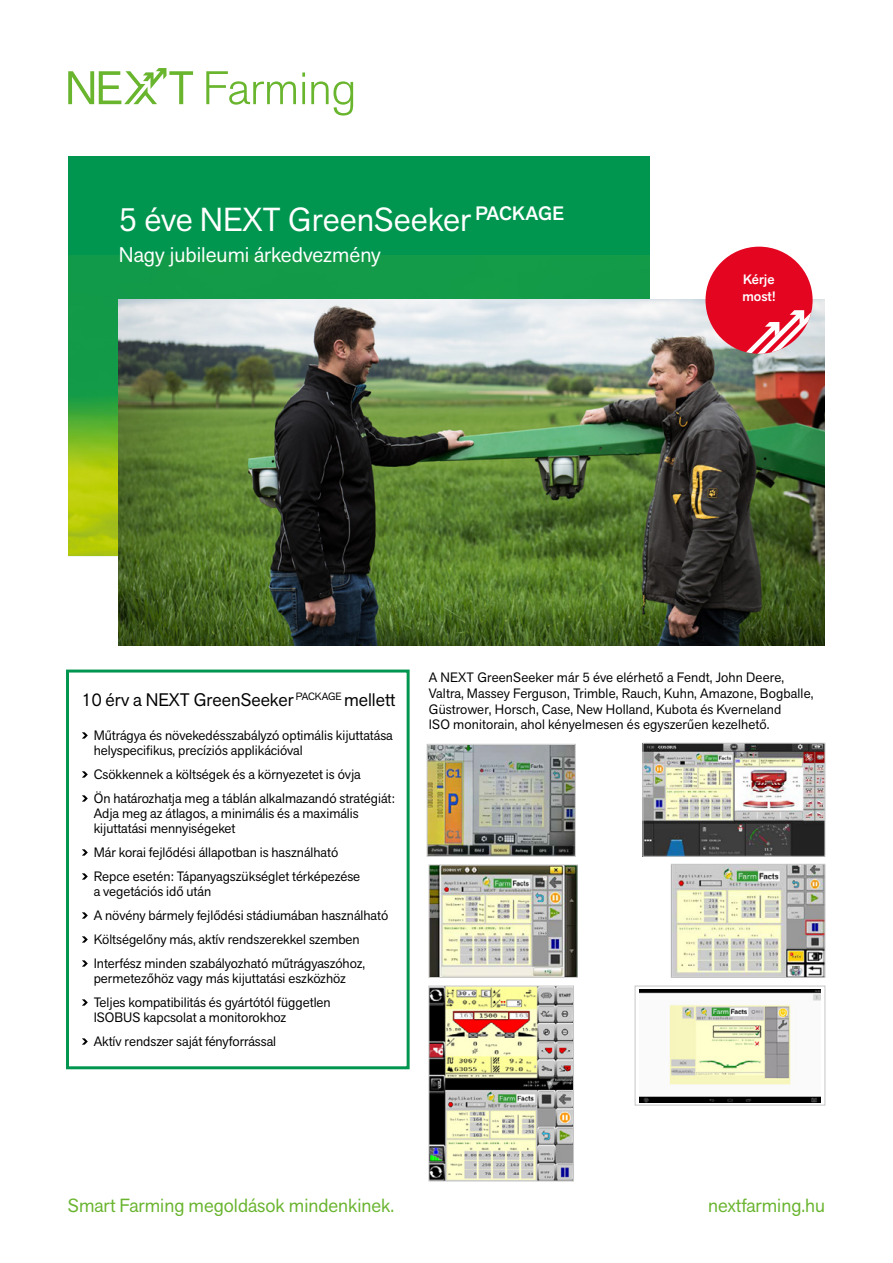
<style>
.page{position:relative;width:893px;height:1263px;background:#fff}
.page>*{position:absolute;margin:0;border:0;box-sizing:border-box;transform-origin:0 0}
.t1{font:33px "Akzid Grtsk Next";color:#fff}
.t2{font:21px "Akzid Grtsk Next";color:#fff}
.t3{font:18.9px "Akzid Grtsk Next";color:#69b42e}
.t4{font:18px "Akzid Grtsk Next";color:#000}
.t5{font:13.5px/24px "Akzid Grtsk Next";color:#000}
.t6{font:500 13.5px/17.4px "Akzid Grtsk Next";color:#fff}
</style>
<div class="page">
<div style="left:66px;top:669px;width:344px;height:400px;border:3px solid #00964f"></div>
<div style="left:68px;top:156px;width:581px;height:99px;background:#00964f"></div>
<img style="left:649px;top:255px;width:1px;height:301px">
<img style="left:68px;top:255px;width:581px;height:301px">
<svg style="left:82px;top:732px;width:6px;height:7px"></svg>
<svg style="left:82px;top:771px;width:6px;height:7px"></svg>
<svg style="left:82px;top:795px;width:6px;height:7px"></svg>
<svg style="left:82px;top:849px;width:6px;height:7px"></svg>
<svg style="left:82px;top:873px;width:6px;height:7px"></svg>
<svg style="left:82px;top:912px;width:6px;height:7px"></svg>
<svg style="left:82px;top:936px;width:6px;height:7px"></svg>
<svg style="left:82px;top:960px;width:6px;height:7px"></svg>
<svg style="left:82px;top:999px;width:6px;height:7px"></svg>
<svg style="left:82px;top:1038px;width:6px;height:7px"></svg>
<img style="left:119px;top:300px;width:706px;height:345px">
<svg style="left:68px;top:68px;width:285px;height:48px"></svg>
<div style="left:705px;top:247px;width:108px;height:107px;background:#e40521;border-radius:50%"></div>
<svg style="left:726px;top:300px;width:87px;height:54px"></svg>
<img style="left:645px;top:745px;width:178px;height:109px">
<div style="left:643px;top:743px;width:182px;height:113px;border:1px solid #c6c6c6"></div>
<img style="left:673px;top:866px;width:150px;height:109px">
<div style="left:671px;top:864px;width:154px;height:113px;border:1px solid #c6c6c6"></div>
<img style="left:429px;top:746px;width:144px;height:108px">
<div style="left:427px;top:744px;width:148px;height:112px;border:1px solid #c6c6c6"></div>
<img style="left:431px;top:867px;width:144px;height:108px">
<div style="left:429px;top:865px;width:148px;height:112px;border:1px solid #c6c6c6"></div>
<img style="left:431px;top:988px;width:141px;height:191px">
<div style="left:429px;top:986px;width:145px;height:195px;border:1px solid #c6c6c6"></div>
<img style="left:640px;top:989px;width:180px;height:113px">
<div style="left:635px;top:986px;width:190px;height:119px;border:1px solid #c6c6c6"></div>
<h1 class="t1" style="left:119px;top:198px;width:447px">5 éve NEXT GreenSeeker <sup>PACKAGE</sup></h1>
<h2 class="t2" style="left:119px;top:241px;width:263px">Nagy jubileumi árkedvezmény</h2>
<p class="t6" style="left:742px;top:270px;width:34px">Kérje most!</p>
<h3 class="t4" style="left:82px;top:688px;width:315px">10 érv a NEXT GreenSeeker <sup>PACKAGE</sup> mellett</h3>
<p class="t5" style="left:94px;top:728px;width:301px;line-height:15px">Műtrágya és növekedésszabályzó optimális kijuttatása helyspecifikus, precíziós applikációval</p>
<p class="t5" style="left:94px;top:762px;width:303px">Csökkennek a költségek és a környezetet is óvja<br>Ön határozhatja meg a táblán alkalmazandó stratégiát:</p>
<p class="t5" style="left:94px;top:806px;width:266px;line-height:15px">Adja meg az átlagos, a minimális és a maximális kijuttatási mennyiségeket</p>
<p class="t5" style="left:94px;top:840px;width:268px">Már korai fejlődési állapotban is használható<br>Repce esetén: Tápanyagszükséglet térképezése</p>
<p class="t5" style="left:94px;top:879px;width:296px">a vegetációs idő után<br>A növény bármely fejlődési stádiumában használható Költségelőny más, aktív rendszerekkel szemben Interfész minden szabályozható műtrágyaszóhoz,</p>
<p class="t5" style="left:94px;top:966px;width:254px">permetezőhöz vagy más kijuttatási eszközhöz<br>Teljes kompatibilitás és gyártótól független</p>
<p class="t5" style="left:94px;top:1005px;width:194px">ISOBUS kapcsolat a monitorokhoz<br>Aktív rendszer saját fényforrással</p>
<p class="t5" style="left:429px;top:670px;width:386px;line-height:15.6px">A NEXT GreenSeeker már 5 éve elérhető a Fendt, John Deere, Valtra, Massey Ferguson, Trimble, Rauch, Kuhn, Amazone, Bogballe, Güstrower, Horsch, Case, New Holland, Kubota és Kverneland<br>ISO monitorain, ahol kényelmesen és egyszerűen kezelhető.</p>
<h3 class="t3" style="left:68px;top:1193px;width:328px">Smart Farming megoldások mindenkinek.</h3>
<h3 class="t3" style="left:708px;top:1193px;width:118px">nextfarming.hu</h3>
</div>
